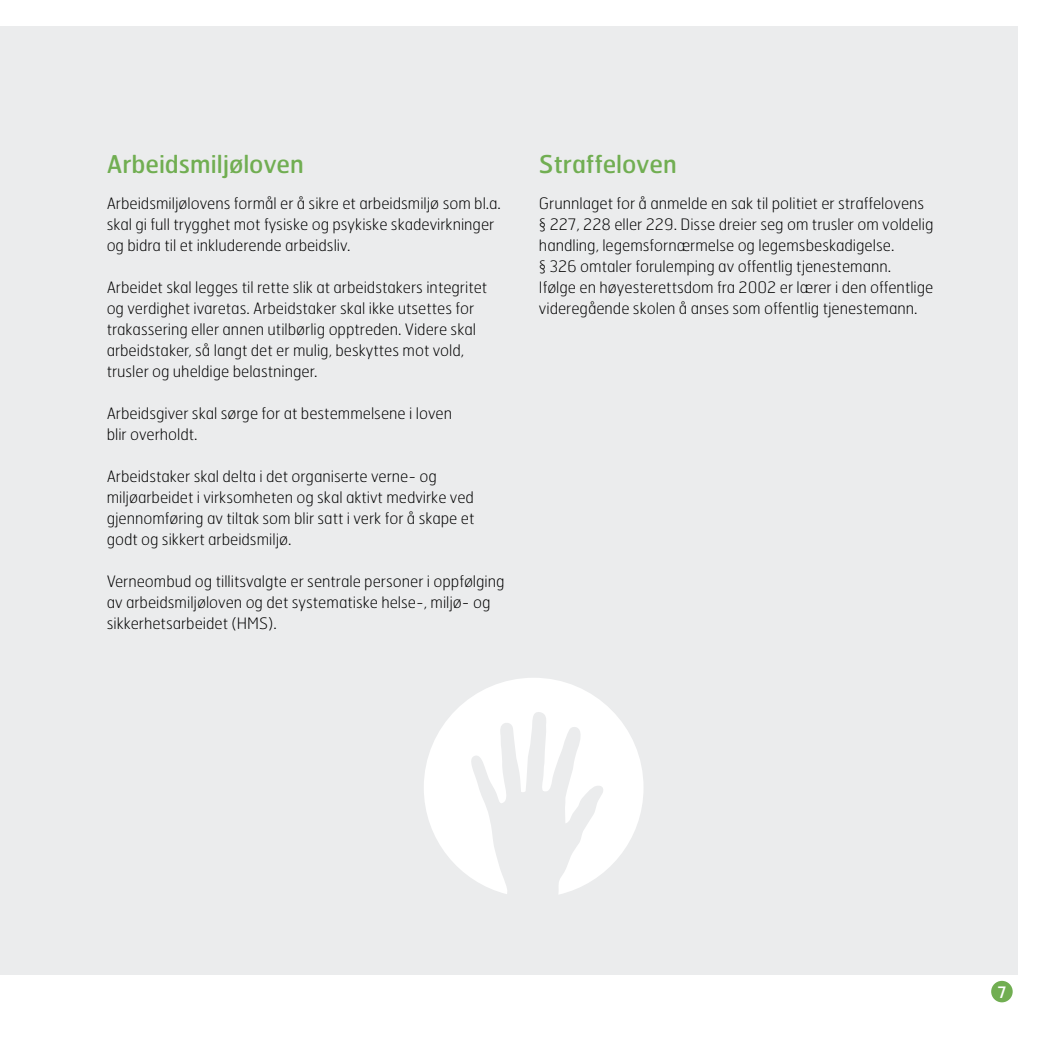
<style>
.page{position:relative;width:1042px;height:1042px;background:#fff}
.page>*{position:absolute;margin:0;border:0;box-sizing:border-box;transform-origin:0 0}
.t1{font:24.5px "Hermes";color:#71ae52}
.t2{font:100 15.75px/21px "Hermes";color:#000}
.t3{font:15.75px "Hermes";color:#fff}
</style>
<div class="page">
<div style="left:0;top:26px;width:1017px;height:948px;background:#ebeced"></div>
<div style="left:991px;top:981px;width:21px;height:21px;background:#71ae52;border-radius:50%"></div>
<svg style="left:424px;top:678px;width:219px;height:216px;fill:#fff"></svg>
<h1 class="t1" style="left:107px;top:148px;width:199px">Arbeidsmiljøloven</h1>
<p class="t2" style="left:107px;top:192px;width:396px">Arbeidsmiljølovens formål er å sikre et arbeidsmiljø som bl.a. skal gi full trygghet mot fysiske og psykiske skadevirkninger og bidra til et inkluderende arbeidsliv.</p>
<p class="t2" style="left:107px;top:276px;width:382px">Arbeidet skal legges til rette slik at arbeidstakers integritet og verdighet ivaretas. Arbeidstaker skal ikke utsettes for trakassering eller annen utilbørlig opptreden. Videre skal arbeidstaker, så langt det er mulig, beskyttes mot vold, trusler og uheldige belastninger.</p>
<p class="t2" style="left:107px;top:402px;width:347px">Arbeidsgiver skal sørge for at bestemmelsene i loven blir overholdt.</p>
<p class="t2" style="left:107px;top:465px;width:369px">Arbeidstaker skal delta i det organiserte verne- og miljøarbeidet i virksomheten og skal aktivt medvirke ved gjennomføring av tiltak som blir satt i verk for å skape et godt og sikkert arbeidsmiljø.</p>
<p class="t2" style="left:107px;top:570px;width:399px">Verneombud og tillitsvalgte er sentrale personer i oppfølging av arbeidsmiljøloven og det systematiske helse-, miljø- og sikkerhetsarbeidet (HMS).</p>
<h1 class="t1" style="left:539px;top:148px;width:139px">Straffeloven</h1>
<p class="t2" style="left:539px;top:192px;width:396px">Grunnlaget for å anmelde en sak til politiet er straffelovens § 227, 228 eller 229. Disse dreier seg om trusler om voldelig handling, legemsfornærmelse og legemsbeskadigelse.<br>§ 326 omtaler forulemping av offentlig tjenestemann.<br>Ifølge en høyesterettsdom fra 2002 er lærer i den offentlige videregående skolen å anses som offentlig tjenestemann.</p>
<p class="t3" style="left:998px;top:982px;width:10px">7</p>
</div>
